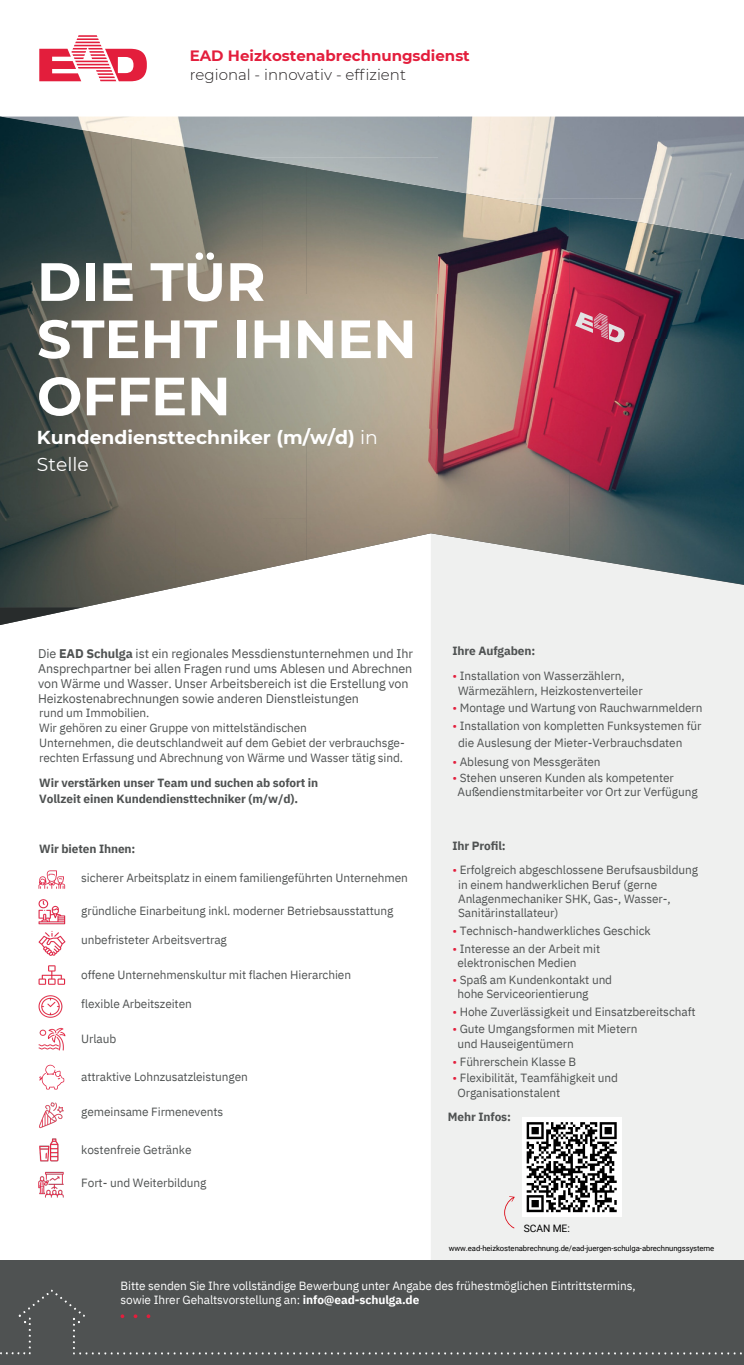
<style>
.page{position:relative;width:744px;height:1365px;background:#fff}
.page>*{position:absolute;margin:0;border:0;box-sizing:border-box;transform-origin:0 0}
.t1{font:700 53.75px/57.2px "Montserrat";color:#fff}
.t2{font:700 18.75px/26.2px "Montserrat";color:#fff}
.t3{font:700 15px/18.8px "Montserrat";color:#e31e3c}
.t4{font:12.5px/15px "IBM Plex Sans";letter-spacing:-.01em;color:#4f5252}
.t5{font:11.88px/14px "IBM Plex Sans";letter-spacing:-.01em;color:#4f5252}
.t6{font:11.88px/14px "IBM Plex Sans";letter-spacing:-.01em;color:#fff}
.t7{font:700 11.88px "IBM Plex Sans";letter-spacing:-.01em;color:#4f5252}
.t8{font:10.25px "Roboto";letter-spacing:-.01em;color:#000}
.t9{font:7.75px "Roboto";letter-spacing:-.01em;color:#000}
.s1{font-weight:300;color:#231f20}
.s2{font-weight:400}
.s3{font-weight:700}
.s4{color:#e31e3c}
</style>
<div class="page">
<img style="left:38px;top:1102px;width:26px;height:96px">
<svg style="left:39px;top:1064px;width:25px;height:25px"></svg>
<img style="left:38px;top:870px;width:28px;height:181px">
<svg style="left:39px;top:35px;width:108px;height:46px"></svg>
<div style="left:431px;top:625px;width:312px;height:634px;background:#eff0ef"></div>
<div style="left:0;top:1259px;width:743px;height:105px;background:#4f5252"></div>
<svg style="left:83px;top:556px;width:660px;height:69px;fill:#eff0ef"></svg>
<svg style="left:0;top:607px;width:83px;height:18px"></svg>
<img style="left:438px;top:116px;width:219px;height:82px">
<img style="left:657px;top:116px;width:86px;height:116px">
<img style="left:569px;top:198px;width:88px;height:12px">
<img style="left:131px;top:116px;width:119px;height:22px">
<img style="left:306px;top:166px;width:192px;height:23px">
<img style="left:0;top:116px;width:131px;height:402px">
<img style="left:131px;top:138px;width:132px;height:380px">
<img style="left:262px;top:160px;width:44px;height:358px">
<img style="left:306px;top:167px;width:132px;height:392px">
<img style="left:438px;top:189px;width:131px;height:367px">
<img style="left:569px;top:210px;width:132px;height:367px">
<img style="left:700px;top:232px;width:43px;height:352px">
<img style="left:0;top:518px;width:175px;height:89px">
<img style="left:175px;top:518px;width:131px;height:69px">
<svg style="left:0;top:1289px;width:433px;height:65px"></svg>
<svg style="left:575px;top:312px;width:49px;height:30px"></svg>
<div style="left:521px;top:1116px;width:100px;height:100px;background:#fff"></div>
<svg style="left:526px;top:1122px;width:91px;height:91px"></svg>
<svg style="left:504px;top:1195px;width:10px;height:32px"></svg>
<h4 class="t3" style="left:190px;top:46px;width:281px">EAD Heizkostenabrechnungsdienst <span class="s1">regional - innovativ - effizient</span></h4>
<h3 class="t1" style="left:37px;top:253px;width:381px">DIE TÜR<br>STEHT IHNEN<br>OFFEN</h3>
<h3 class="t2" style="left:37px;top:424px;width:342px">Kundendiensttechniker (m/w/d) <span class="s2">in<br>Stelle</span></h3>
<h4 class="t4" style="left:38px;top:646px;width:376px">Die <span class="s3">EAD Schulga</span> ist ein regionales Messdienstunternehmen und Ihr Ansprechpartner bei allen Fragen rund ums Ablesen und Abrechnen von Wärme und Wasser. Unser Arbeitsbereich ist die Erstellung von Heizkostenabrechnungen sowie anderen Dienstleistungen</h4>
<h4 class="t5" style="left:39px;top:705px;width:112px">rund um Immobilien.</h4>
<h4 class="t5" style="left:39px;top:720px;width:269px">Wir gehören zu einer Gruppe von mittelständischen</h4>
<h4 class="t5" style="left:39px;top:735px;width:367px">Unternehmen, die deutschlandweit auf dem Gebiet der verbrauchsge-</h4>
<h4 class="t5" style="left:39px;top:750px;width:365px">rechten Erfassung und Abrechnung von Wärme und Wasser tätig sind.</h4>
<h4 class="t7" style="left:39px;top:775px;width:280px">Wir verstärken unser Team und suchen ab sofort in</h4>
<h3 class="t7" style="left:39px;top:790px;width:260px">Vollzeit einen Kundendiensttechniker (m/w/d).</h3>
<p class="t7" style="left:39px;top:840px;width:98px">Wir bieten Ihnen:</p>
<h4 class="t5" style="left:81px;top:869px;width:328px">sicherer Arbeitsplatz in einem familiengeführten Unternehmen</h4>
<h4 class="t5" style="left:81px;top:903px;width:313px">gründliche Einarbeitung inkl. moderner Betriebsausstattung</h4>
<h4 class="t5" style="left:81px;top:932px;width:147px">unbefristeter Arbeitsvertrag</h4>
<h4 class="t5" style="left:81px;top:967px;width:271px">offene Unternehmenskultur mit flachen Hierarchien</h4>
<h4 class="t5" style="left:81px;top:996px;width:112px">flexible Arbeitszeiten</h4>
<h4 class="t5" style="left:81px;top:1031px;width:37px">Urlaub</h4>
<h4 class="t5" style="left:81px;top:1069px;width:168px">attraktive Lohnzusatzleistungen</h4>
<h3 class="t5" style="left:81px;top:1104px;width:143px">gemeinsame Firmenevents</h3>
<h3 class="t5" style="left:81px;top:1142px;width:112px">kostenfreie Getränke</h3>
<h4 class="t5" style="left:81px;top:1174px;width:127px">Fort- und Weiterbildung</h4>
<p class="t7" style="left:452px;top:642px;width:84px">Ihre Aufgaben:</p>
<p class="t5" style="left:452px;top:668px;width:173px"><span class="s4">•</span> Installation von Wasserzählern,</p>
<h4 class="t5" style="left:458px;top:683px;width:186px">Wärmezählern, Heizkostenverteiler</h4>
<h4 class="t5" style="left:452px;top:700px;width:251px"><span class="s4">•</span> Montage und Wartung von Rauchwarnmeldern</h4>
<h4 class="t5" style="left:452px;top:718px;width:250px"><span class="s4">•</span> Installation von kompletten Funksystemen für</h4>
<h4 class="t5" style="left:458px;top:735px;width:226px">die Auslesung der Mieter-Verbrauchsdaten</h4>
<h4 class="t5" style="left:452px;top:754px;width:150px"><span class="s4">•</span> Ablesung von Messgeräten</h4>
<h4 class="t5" style="left:452px;top:770px;width:223px"><span class="s4">•</span> Stehen unseren Kunden als kompetenter</h4>
<h4 class="t5" style="left:457px;top:784px;width:241px">Außendienstmitarbeiter vor Ort zur Verfügung</h4>
<h4 class="t7" style="left:452px;top:837px;width:55px">Ihr Profil:</h4>
<h4 class="t5" style="left:452px;top:862px;width:247px"><span class="s4">•</span> Erfolgreich abgeschlossene Berufsausbildung</h4>
<h4 class="t5" style="left:458px;top:877px;width:214px">in einem handwerklichen Beruf (gerne<br>Anlagenmechaniker SHK, Gas-, Wasser-,</h4>
<h4 class="t5" style="left:458px;top:905px;width:102px">Sanitärinstallateur)</h4>
<h4 class="t5" style="left:452px;top:923px;width:200px"><span class="s4">•</span> Technisch-handwerkliches Geschick</h4>
<h4 class="t5" style="left:452px;top:941px;width:149px"><span class="s4">•</span> Interesse an der Arbeit mit</h4>
<h4 class="t5" style="left:457px;top:955px;width:121px">elektronischen Medien</h4>
<h4 class="t5" style="left:452px;top:972px;width:161px"><span class="s4">•</span> Spaß am Kundenkontakt und</h4>
<h4 class="t5" style="left:457px;top:986px;width:132px">hohe Serviceorientierung</h4>
<h4 class="t5" style="left:452px;top:1004px;width:244px"><span class="s4">•</span> Hohe Zuverlässigkeit und Einsatzbereitschaft</h4>
<h4 class="t5" style="left:452px;top:1021px;width:186px"><span class="s4">•</span> Gute Umgangsformen mit Mietern</h4>
<h4 class="t5" style="left:457px;top:1035px;width:118px">und Hauseigentümern</h4>
<h4 class="t5" style="left:452px;top:1053px;width:125px"><span class="s4">•</span> Führerschein Klasse B</h4>
<h4 class="t5" style="left:452px;top:1070px;width:167px"><span class="s4">•</span> Flexibilität, Teamfähigkeit und</h4>
<h4 class="t5" style="left:457px;top:1085px;width:104px">Organisationstalent</h4>
<h5 class="t7" style="left:448px;top:1108px;width:65px">Mehr Infos:</h5>
<p class="t8" style="left:523px;top:1221px;width:47px">SCAN ME:</p>
<p class="t9" style="left:448px;top:1243px;width:267px">www.ead-heizkostenabrechnung.de/ead-juergen-schulga-abrechnungssysteme</p>
<p class="t6" style="left:120px;top:1277px;width:516px">Bitte senden Sie Ihre vollständige Bewerbung unter Angabe des frühestmöglichen Eintrittstermins, sowie Ihrer Gehaltsvorstellung an: <span class="s3">info@ead-schulga.de</span></p>
</div>
